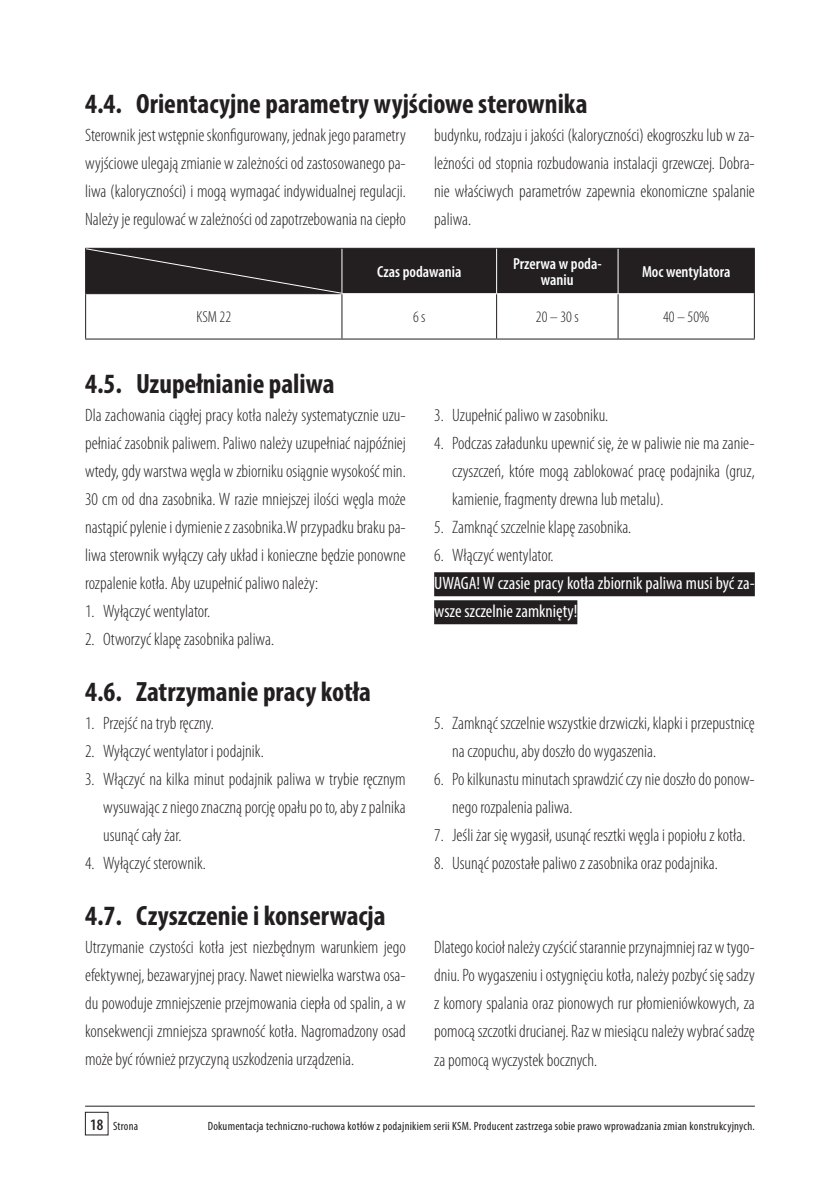
<style>
.page{position:relative;width:840px;height:1191px;background:#fff}
.page>*{position:absolute;margin:0;border:0;box-sizing:border-box;transform-origin:0 0}
.t1{font:700 condensed 28px "Myriad Pro";color:#231f20}
.t2{font:300 condensed 18px/28px "Myriad Pro";color:#231f20;text-align:justify}
.t3{font:condensed 18px/28px "Myriad Pro";color:#fff}
.t4{font:600 condensed 16px/16px "Myriad Pro";color:#fff;text-align:center}
.t5{font:300 condensed 16px "Myriad Pro";color:#231f20}
.t6{font:condensed 12px "Myriad Pro";letter-spacing:.02em;color:#231f20}
.s1{font-weight:600;font-size:16px}
</style>
<div class="page">
<div style="left:85px;top:1112px;width:23px;height:23px;border:1px solid #231f20"></div>
<hr style="left:85px;top:1105px;width:669px;height:1px;background:#231f20">
<hr style="left:341px;top:294px;width:1px;height:44px;background:#231f20">
<hr style="left:496px;top:294px;width:1px;height:44px;background:#231f20">
<hr style="left:617px;top:294px;width:1px;height:44px;background:#231f20">
<hr style="left:753px;top:294px;width:1px;height:44px;background:#231f20">
<hr style="left:85px;top:338px;width:257px;height:1px;background:#231f20">
<hr style="left:342px;top:338px;width:154px;height:1px;background:#231f20">
<hr style="left:496px;top:338px;width:121px;height:1px;background:#231f20">
<hr style="left:617px;top:338px;width:137px;height:1px;background:#231f20">
<hr style="left:85px;top:293px;width:256px;height:1px;background:#231f20">
<hr style="left:85px;top:294px;width:1px;height:44px;background:#231f20">
<hr style="left:85px;top:248px;width:257px;height:1px;background:#231f20">
<hr style="left:85px;top:249px;width:1px;height:44px;background:#231f20">
<div style="left:86px;top:248px;width:668px;height:46px;background:#231f20"></div>
<div style="left:434px;top:572px;width:320px;height:24px;background:#231f20"></div>
<div style="left:434px;top:600px;width:143px;height:24px;background:#231f20"></div>
<h1 class="t1" style="left:85px;top:86px;width:504px">4.4. Orientacyjne parametry wyjściowe sterownika</h1>
<p class="t2" style="left:85px;top:121px;width:322px">Sterownik jest wstępnie skonfigurowany, jednak jego parametry wyjściowe ulegają zmianie w zależności od zastosowanego pa&shy;liwa (kaloryczności) i mogą wymagać indywidualnej regulacji.<br>Należy je regulować w zależności od zapotrzebowania na ciepło</p>
<p class="t2" style="left:434px;top:121px;width:322px">budynku, rodzaju i jakości (kaloryczności) ekogroszku lub w za&shy;leżności od stopnia rozbudowania instalacji grzewczej. Dobra&shy;nie właściwych parametrów zapewnia ekonomiczne spalanie paliwa.</p>
<p class="t4" style="left:377px;top:263px;width:86px">Czas podawania</p>
<p class="t4" style="left:512px;top:255px;width:90px">Przerwa w poda&shy;waniu</p>
<p class="t4" style="left:641px;top:263px;width:90px">Moc wentylatora</p>
<p class="t5" style="left:196px;top:308px;width:36px">KSM 22</p>
<p class="t5" style="left:413px;top:308px;width:14px">6 s</p>
<p class="t5" style="left:535px;top:308px;width:44px">20 – 30 s</p>
<p class="t5" style="left:662px;top:308px;width:48px">40 – 50%</p>
<h1 class="t1" style="left:85px;top:366px;width:251px">4.5. Uzupełnianie paliwa</h1>
<p class="t2" style="left:85px;top:401px;width:322px">Dla zachowania ciągłej pracy kotła należy systematycznie uzu&shy;pełniać zasobnik paliwem. Paliwo należy uzupełniać najpóźniej wtedy, gdy warstwa węgla w zbiorniku osiągnie wysokość min.<br>30 cm od dna zasobnika. W razie mniejszej ilości węgla może nastąpić pylenie i dymienie z zasobnika.W przypadku braku pa&shy;liwa sterownik wyłączy cały układ i konieczne będzie ponowne rozpalenie kotła. Aby uzupełnić paliwo należy:</p>
<p class="t2" style="left:85px;top:597px;width:126px">1. Wyłączyć wentylator.</p>
<p class="t2" style="left:85px;top:625px;width:190px">2. Otworzyć klapę zasobnika paliwa.</p>
<h1 class="t1" style="left:85px;top:674px;width:287px">4.6. Zatrzymanie pracy kotła</h1>
<p class="t2" style="left:85px;top:709px;width:130px">1. Przejść na tryb ręczny.</p>
<p class="t2" style="left:85px;top:737px;width:180px">2. Wyłączyć wentylator i podajnik.</p>
<p class="t2" style="left:103px;top:765px;width:304px;text-indent:-18px">3. Włączyć na kilka minut podajnik paliwa w trybie ręcznym wysuwając z niego znaczną porcję opału po to, aby z palnika usunąć cały żar.</p>
<p class="t2" style="left:85px;top:849px;width:122px">4. Wyłączyć sterownik.</p>
<p class="t2" style="left:434px;top:401px;width:175px">3. Uzupełnić paliwo w zasobniku.</p>
<p class="t2" style="left:452px;top:429px;width:304px;text-indent:-18px">4. Podczas załadunku upewnić się, że w paliwie nie ma zanie&shy;czyszczeń, które mogą zablokować pracę podajnika (gruz, kamienie, fragmenty drewna lub metalu).</p>
<p class="t2" style="left:434px;top:513px;width:198px">5. Zamknąć szczelnie klapę zasobnika.</p>
<p class="t2" style="left:434px;top:541px;width:121px">6. Włączyć wentylator.</p>
<p class="t3" style="left:434px;top:569px;width:322px">UWAGA! W czasie pracy kotła zbiornik paliwa musi być za&shy;wsze szczelnie zamknięty!</p>
<p class="t2" style="left:452px;top:709px;width:304px;text-indent:-18px">5. Zamknąć szczelnie wszystkie drzwiczki, klapki i przepustnicę na czopuchu, aby doszło do wygaszenia.</p>
<p class="t2" style="left:452px;top:765px;width:304px;text-indent:-18px">6. Po kilkunastu minutach sprawdzić czy nie doszło do ponow&shy;nego rozpalenia paliwa.</p>
<p class="t2" style="left:434px;top:821px;width:312px">7. Jeśli żar się wygasił, usunąć resztki węgla i popiołu z kotła.</p>
<p class="t2" style="left:434px;top:849px;width:285px">8. Usunąć pozostałe paliwo z zasobnika oraz podajnika.</p>
<h1 class="t1" style="left:85px;top:898px;width:302px">4.7. Czyszczenie i konserwacja</h1>
<p class="t2" style="left:85px;top:933px;width:322px">Utrzymanie czystości kotła jest niezbędnym warunkiem jego efektywnej, bezawaryjnej pracy. Nawet niewielka warstwa osa&shy;du powoduje zmniejszenie przejmowania ciepła od spalin, a w konsekwencji zmniejsza sprawność kotła. Nagromadzony osad może być również przyczyną uszkodzenia urządzenia.</p>
<p class="t2" style="left:434px;top:933px;width:322px">Dlatego kocioł należy czyścić starannie przynajmniej raz w tygo&shy;dniu. Po wygaszeniu i ostygnięciu kotła, należy pozbyć się sadzy z komory spalania oraz pionowych rur płomieniówkowych, za pomocą szczotki drucianej. Raz w miesiącu należy wybrać sadzę za pomocą wyczystek bocznych.</p>
<p class="t6" style="left:90px;top:1118px;width:50px"><span class="s1">18</span> Strona</p>
<p class="t6" style="left:207px;top:1118px;width:548px">Dokumentacja techniczno-ruchowa kotłów z podajnikiem serii KSM. Producent zastrzega sobie prawo wprowadzania zmian konstrukcyjnych.</p>
</div>
